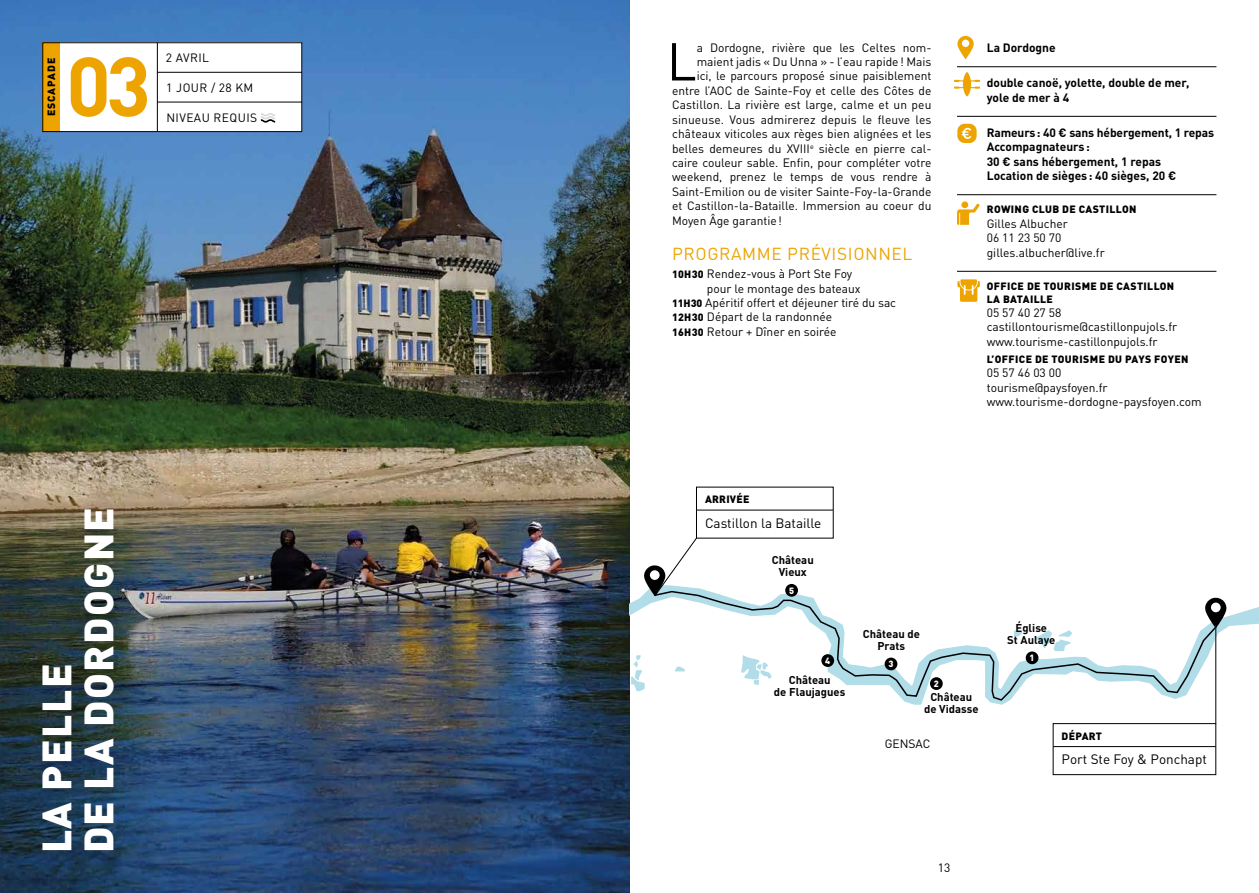
<style>
.page{position:relative;width:1259px;height:893px;background:#fff}
.page>*{position:absolute;margin:0;border:0;box-sizing:border-box;transform-origin:0 0}
.t1{font:700 82.5px "DINOT";color:#eea400}
.t2{font:52.5px "DINOT";color:#000}
.t3{font:900 40.5px/42px "DINOT";letter-spacing:.035em;color:#fff}
.t4{font:17.25px "DINOT";letter-spacing:.035em;color:#eea400}
.t5{font:13.5px "DINOT";color:#000}
.t6{font:12px/14.4px "DINOT";color:#000}
.t7{font:700 12px/14.4px "DINOT";color:#000}
.t8{font:12px "DINOT";letter-spacing:.035em;color:#000}
.t9{font:700 11.25px/12px "DINOT";color:#000;text-align:center}
.t10{font:900 10.5px/12.6px "DINOT";letter-spacing:.035em;color:#000}
.t11{font:900 10.5px "DINOT";letter-spacing:.085em;color:#000}
.t12{font:900 9px "DINOT";color:#fff}
.s1{font-weight:900;font-size:10.5px}
</style>
<div class="page">
<img style="left:0;top:0;width:629px;height:893px">
<svg style="left:629px;top:585px;width:630px;height:120px"></svg>
<svg style="left:630px;top:655px;width:15px;height:37px"></svg>
<svg style="left:653px;top:590px;width:565px;height:112px"></svg>
<hr style="left:696px;top:510px;width:137px;height:1px;background:#000">
<svg style="left:1204px;top:597px;width:22px;height:31px"></svg>
<svg style="left:643px;top:537px;width:54px;height:60px"></svg>
<div style="left:1053px;top:723px;width:163px;height:52px;border:1px solid #000"></div>
<hr style="left:1053px;top:746px;width:162px;height:1px;background:#000">
<hr style="left:1215px;top:626px;width:1px;height:98px;background:#000">
<div style="left:1025px;top:651px;width:13px;height:13px;background:#000;border-radius:50%"></div>
<div style="left:930px;top:677px;width:12px;height:13px;background:#000;border-radius:50%"></div>
<div style="left:884px;top:658px;width:13px;height:12px;background:#000;border-radius:50%"></div>
<div style="left:821px;top:654px;width:13px;height:13px;background:#000;border-radius:50%"></div>
<div style="left:785px;top:584px;width:13px;height:13px;background:#000;border-radius:50%"></div>
<div style="left:43px;top:43px;width:259px;height:89px;background:#fff"></div>
<hr style="left:957px;top:66px;width:259px;height:1px;background:#000">
<hr style="left:957px;top:116px;width:259px;height:1px;background:#000">
<hr style="left:957px;top:194px;width:259px;height:1px;background:#000">
<hr style="left:957px;top:271px;width:259px;height:1px;background:#000">
<div style="left:43px;top:43px;width:17px;height:89px;background:#eea400"></div>
<hr style="left:157px;top:43px;width:1px;height:89px;background:#000">
<hr style="left:157px;top:72px;width:145px;height:1px;background:#000">
<hr style="left:157px;top:102px;width:145px;height:1px;background:#000">
<svg style="left:261px;top:113px;width:14px;height:10px"></svg>
<svg style="left:954px;top:72px;width:26px;height:24px"></svg>
<svg style="left:957px;top:36px;width:16px;height:23px"></svg>
<svg style="left:957px;top:279px;width:23px;height:23px"></svg>
<svg style="left:957px;top:124px;width:19px;height:19px"></svg>
<div style="left:43px;top:43px;width:259px;height:89px;border:1px solid #000"></div>
<svg style="left:957px;top:201px;width:22px;height:24px"></svg>
<p class="t11" style="left:44px;top:116px;width:60px;rotate:-90deg">ESCAPADE</p>
<h1 class="t1" style="left:66px;top:30px;width:86px">03</h1>
<p class="t6" style="left:166px;top:50px;width:45px">2 AVRIL</p>
<p class="t6" style="left:166px;top:80px;width:89px">1 JOUR / 28 KM</p>
<p class="t8" style="left:166px;top:109px;width:92px">NIVEAU REQUIS</p>
<h3 class="t3" style="left:34px;top:853px;width:348px;rotate:-90deg">LA PELLE<br>DE LA DORDOGNE</h3>
<h2 class="t2" style="left:666px;top:26px;width:32px">L</h2>
<p class="t6" style="left:696px;top:40px;width:236px">a Dordogne, rivière que les Celtes nom-</p>
<p class="t6" style="left:696px;top:54px;width:236px">maient jadis « Du Unna » - l’eau rapide! Mais</p>
<p class="t6" style="left:696px;top:68px;width:236px">ici, le parcours proposé sinue paisiblement</p>
<p class="t6" style="left:672px;top:83px;width:261px">entre l’AOC de Sainte-Foy et celle des Côtes de</p>
<p class="t6" style="left:672px;top:97px;width:261px">Castillon. La rivière est large, calme et un peu</p>
<p class="t6" style="left:672px;top:112px;width:261px">sinueuse. Vous admirerez depuis le fleuve les</p>
<p class="t6" style="left:672px;top:126px;width:261px">châteaux viticoles aux règes bien alignées et les</p>
<p class="t6" style="left:672px;top:140px;width:261px">belles demeures du XVIII<sup>e</sup> siècle en pierre cal-</p>
<p class="t6" style="left:672px;top:155px;width:261px">caire couleur sable. Enfin, pour compléter votre</p>
<p class="t6" style="left:672px;top:169px;width:261px">weekend, prenez le temps de vous rendre à</p>
<p class="t6" style="left:672px;top:184px;width:261px">Saint-Emilion ou de visiter Sainte-Foy-la-Grande</p>
<p class="t6" style="left:672px;top:198px;width:261px">et Castillon-la-Bataille. Immersion au coeur du</p>
<p class="t6" style="left:672px;top:212px;width:112px">Moyen Âge garantie!</p>
<h3 class="t4" style="left:672px;top:242px;width:242px">PROGRAMME PRÉVISIONNEL</h3>
<p class="t6" style="left:672px;top:266px;width:182px"><span class="s1">10H30</span> Rendez-vous à Port Ste Foy</p>
<p class="t6" style="left:707px;top:281px;width:155px">pour le montage des bateaux</p>
<p class="t6" style="left:672px;top:295px;width:226px"><span class="s1">11H30</span> Apéritif offert et déjeuner tiré du sac</p>
<p class="t6" style="left:672px;top:309px;width:162px"><span class="s1">12H30</span> Départ de la randonnée</p>
<p class="t6" style="left:672px;top:324px;width:166px"><span class="s1">16H30</span> Retour + Dîner en soirée</p>
<p class="t7" style="left:986px;top:40px;width:70px">La Dordogne</p>
<p class="t7" style="left:986px;top:75px;width:204px">double canoë, yolette, double de mer, yole de mer à 4</p>
<p class="t7" style="left:986px;top:125px;width:229px">Rameurs: 40 € sans hébergement, 1 repas<br>Accompagnateurs:<br>30 € sans hébergement, 1 repas<br>Location de sièges: 40 sièges, 20 €</p>
<p class="t10" style="left:987px;top:203px;width:151px">ROWING CLUB DE CASTILLON</p>
<p class="t6" style="left:986px;top:216px;width:119px">Gilles Albucher<br>06 11 23 50 70 gilles.albucher@live.fr</p>
<p class="t10" style="left:987px;top:280px;width:189px">OFFICE DE TOURISME DE CASTILLON<br>LA BATAILLE</p>
<p class="t6" style="left:986px;top:305px;width:192px">05 57 40 27 58 castillontourisme@castillonpujols.fr www.tourisme-castillonpujols.fr</p>
<p class="t10" style="left:987px;top:352px;width:203px">L’OFFICE DE TOURISME DU PAYS FOYEN</p>
<p class="t6" style="left:986px;top:365px;width:217px">05 57 46 03 00<br>tourisme@paysfoyen.fr www.tourisme-dordogne-paysfoyen.com</p>
<p class="t10" style="left:705px;top:493px;width:46px">ARRIVÉE</p>
<p class="t5" style="left:705px;top:514px;width:118px">Castillon la Bataille</p>
<p class="t9" style="left:772px;top:553px;width:43px">Château<br>Vieux</p>
<p class="t12" style="left:789px;top:584px;width:7px">5</p>
<p class="t12" style="left:825px;top:654px;width:7px">4</p>
<p class="t9" style="left:774px;top:673px;width:73px">Château<br>de Flaujagues</p>
<p class="t9" style="left:863px;top:628px;width:59px">Château de<br>Prats</p>
<p class="t12" style="left:888px;top:658px;width:7px">3</p>
<p class="t12" style="left:934px;top:677px;width:7px">2</p>
<p class="t9" style="left:924px;top:691px;width:56px">Château de Vidasse</p>
<p class="t6" style="left:885px;top:736px;width:47px">GENSAC</p>
<p class="t9" style="left:1007px;top:622px;width:50px">Église<br>St Aulaye</p>
<p class="t12" style="left:1029px;top:652px;width:7px">1</p>
<p class="t10" style="left:1061px;top:729px;width:42px">DÉPART</p>
<p class="t5" style="left:1061px;top:750px;width:147px">Port Ste Foy &amp; Ponchapt</p>
<p class="t6" style="left:938px;top:860px;width:14px">13</p>
</div>
